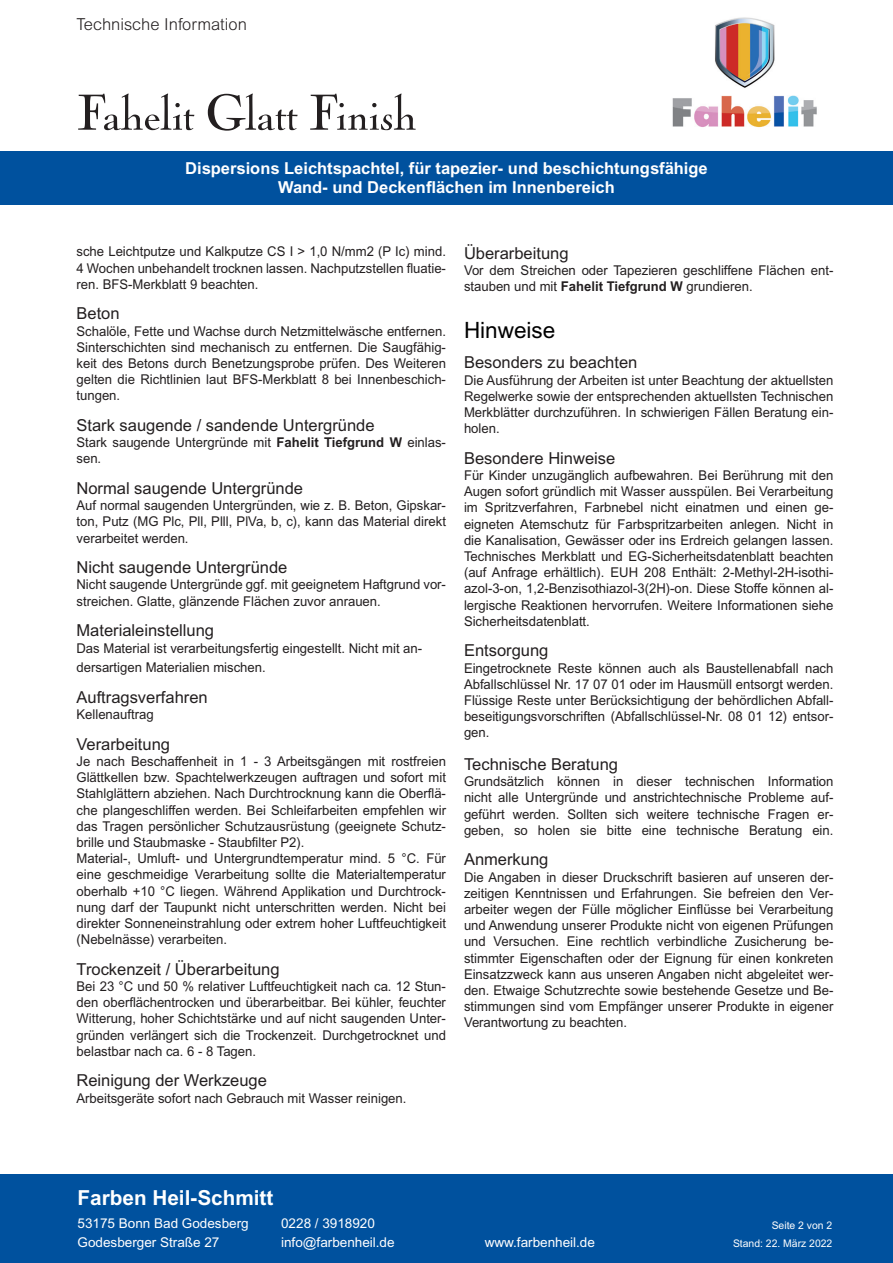
<style>
.page{position:relative;width:893px;height:1263px;background:#fff}
.page>*{position:absolute;margin:0;border:0;box-sizing:border-box;transform-origin:0 0}
.t1{font:52.5px "Nicolas Cochin EF";color:#231f20}
.t2{font:22.5px "Arial MT Std";color:#000}
.t3{font:700 20.7px "Arial MT Std";color:#fff}
.t4{font:16.5px "Arial MT Std";color:#231f20}
.t5{font:700 16.5px/19.8px "Arial MT Std";color:#fff;text-align:center}
.t6{font:300 16.5px "Arial MT Std";color:#231f20}
.t7{font:13.5px/16.2px "Arial MT Std";color:#231f20;text-align:justify}
.t8{font:13.5px/18.9px "Arial MT Std";color:#fff}
.t9{font:10.5px "Arial MT Std";color:#fff}
.s1{font-weight:700}
</style>
<div class="page">
<div style="left:0;top:151px;width:893px;height:53px;background:#00519e"></div>
<div style="left:0;top:1174px;width:893px;height:89px;background:#00519e"></div>
<img style="left:672px;top:17px;width:145px;height:111px">
<p class="t6" style="left:77px;top:15px;width:172px">Technische Information</p>
<h1 class="t1" style="left:77px;top:85px;width:341px">Fahelit Glatt Finish</h1>
<p class="t5" style="left:185px;top:158px;width:524px">Dispersions Leichtspachtel, für tapezier- und beschichtungsfähige<br>Wand- und Deckenflächen im Innenbereich</p>
<p class="t7" style="left:77px;top:244px;width:371px">sche Leichtputze und Kalkputze CS I &gt; 1,0 N/mm2 (P Ic) mind.<br>4 Wochen unbehandelt trocknen lassen. Nachputzstellen fluatie&shy;ren. BFS-Merkblatt 9 beachten.</p>
<p class="t4" style="left:77px;top:304px;width:45px">Beton</p>
<p class="t7" style="left:77px;top:323px;width:371px">Schalöle, Fette und Wachse durch Netzmittelwäsche entfernen.<br>Sinterschichten sind mechanisch zu entfernen. Die Saugfähig&shy;keit des Betons durch Benetzungsprobe prüfen. Des Weiteren gelten die Richtlinien laut BFS-Merkblatt 8 bei Innenbeschich&shy;tungen.</p>
<p class="t4" style="left:77px;top:416px;width:300px">Stark saugende / sandende Untergründe</p>
<p class="t7" style="left:77px;top:434px;width:371px">Stark saugende Untergründe mit <span class="s1">Fahelit Tiefgrund W</span> einlas&shy;sen.</p>
<p class="t4" style="left:77px;top:479px;width:228px">Normal saugende Untergründe</p>
<p class="t7" style="left:77px;top:497px;width:371px">Auf normal saugenden Untergründen, wie z. B. Beton, Gipskar&shy;ton, Putz (MG Plc, Pll, Plll, PlVa, b, c), kann das Material direkt verarbeitet werden.</p>
<p class="t4" style="left:77px;top:558px;width:212px">Nicht saugende Untergründe</p>
<p class="t7" style="left:77px;top:577px;width:371px">Nicht saugende Untergründe ggf. mit geeignetem Haftgrund vor&shy;streichen. Glatte, glänzende Flächen zuvor anrauen.</p>
<p class="t4" style="left:77px;top:621px;width:139px">Materialeinstellung</p>
<p class="t7" style="left:77px;top:638px;width:347px;line-height:19.8px">Das Material ist verarbeitungsfertig eingestellt. Nicht mit an&shy;dersartigen Materialien mischen.</p>
<p class="t4" style="left:77px;top:688px;width:133px">Auftragsverfahren</p>
<p class="t7" style="left:77px;top:706px;width:79px">Kellenauftrag</p>
<p class="t4" style="left:77px;top:734px;width:95px">Verarbeitung</p>
<p class="t7" style="left:77px;top:753px;width:371px;text-align:left">Je nach Beschaffenheit in 1 - 3 Arbeitsgängen mit rostfreien Glättkellen bzw. Spachtelwerkzeugen auftragen und sofort mit Stahlglättern abziehen. Nach Durchtrocknung kann die Oberflä&shy;che plangeschliffen werden. Bei Schleifarbeiten empfehlen wir das Tragen persönlicher Schutzausrüstung (geeignete Schutz&shy;brille und Staubmaske - Staubfilter P2).<br>Material-, Umluft- und Untergrundtemperatur mind. 5 °C. Für eine geschmeidige Verarbeitung sollte die Materialtemperatur oberhalb +10 °C liegen. Während Applikation und Durchtrock&shy;nung darf der Taupunkt nicht unterschritten werden. Nicht bei direkter Sonneneinstrahlung oder extrem hoher Luftfeuchtigkeit (Nebelnässe) verarbeiten.</p>
<p class="t4" style="left:77px;top:959px;width:204px">Trockenzeit / Überarbeitung</p>
<p class="t7" style="left:77px;top:978px;width:371px">Bei 23 °C und 50 % relativer Luftfeuchtigkeit nach ca. 12 Stun&shy;den oberflächentrocken und überarbeitbar. Bei kühler, feuchter Witterung, hoher Schichtstärke und auf nicht saugenden Unter&shy;gründen verlängert sich die Trockenzeit. Durchgetrocknet und belastbar nach ca. 6 - 8 Tagen.</p>
<p class="t4" style="left:77px;top:1071px;width:192px">Reinigung der Werkzeuge</p>
<p class="t7" style="left:77px;top:1090px;width:331px">Arbeitsgeräte sofort nach Gebrauch mit Wasser reinigen.</p>
<p class="t4" style="left:464px;top:243px;width:106px">Überarbeitung</p>
<p class="t7" style="left:464px;top:262px;width:371px">Vor dem Streichen oder Tapezieren geschliffene Flächen ent&shy;stauben und mit <span class="s1">Fahelit Tiefgrund W</span> grundieren.</p>
<h2 class="t2" style="left:464px;top:317px;width:93px">Hinweise</h2>
<p class="t4" style="left:464px;top:353px;width:175px">Besonders zu beachten</p>
<p class="t7" style="left:464px;top:372px;width:371px">Die Ausführung der Arbeiten ist unter Beachtung der aktuellsten Regelwerke sowie der entsprechenden aktuellsten Technischen Merkblätter durchzuführen. In schwierigen Fällen Beratung ein&shy;holen.</p>
<p class="t4" style="left:464px;top:449px;width:153px">Besondere Hinweise</p>
<p class="t7" style="left:464px;top:467px;width:371px">Für Kinder unzugänglich aufbewahren. Bei Berührung mit den Augen sofort gründlich mit Wasser ausspülen. Bei Verarbeitung im Spritzverfahren, Farbnebel nicht einatmen und einen ge&shy;eigneten Atemschutz für Farbspritzarbeiten anlegen. Nicht in die Kanalisation, Gewässer oder ins Erdreich gelangen lassen.<br>Technisches Merkblatt und EG-Sicherheitsdatenblatt beachten (auf Anfrage erhältlich). EUH 208 Enthält: 2-Methyl-2H-isothi&shy;azol-3-on, 1,2-Benzisothiazol-3(2H)-on. Diese Stoffe können al&shy;lergische Reaktionen hervorrufen. Weitere Informationen siehe Sicherheitsdatenblatt.</p>
<p class="t4" style="left:464px;top:641px;width:86px">Entsorgung</p>
<p class="t7" style="left:464px;top:660px;width:371px">Eingetrocknete Reste können auch als Baustellenabfall nach Abfallschlüssel Nr. 17 07 01 oder im Hausmüll entsorgt werden.<br>Flüssige Reste unter Berücksichtigung der behördlichen Abfall&shy;beseitigungsvorschriften (Abfallschlüssel-Nr. 08 01 12) entsor&shy;gen.</p>
<p class="t4" style="left:464px;top:755px;width:156px">Technische Beratung</p>
<p class="t7" style="left:464px;top:773px;width:371px">Grundsätzlich können in dieser technischen Information nicht alle Untergründe und anstrichtechnische Probleme auf&shy;geführt werden. Sollten sich weitere technische Fragen er&shy;geben, so holen sie bitte eine technische Beratung ein.</p>
<p class="t4" style="left:464px;top:850px;width:86px">Anmerkung</p>
<p class="t7" style="left:464px;top:869px;width:371px">Die Angaben in dieser Druckschrift basieren auf unseren der&shy;zeitigen Kenntnissen und Erfahrungen. Sie befreien den Ver&shy;arbeiter wegen der Fülle möglicher Einflüsse bei Verarbeitung und Anwendung unserer Produkte nicht von eigenen Prüfungen und Versuchen. Eine rechtlich verbindliche Zusicherung be&shy;stimmter Eigenschaften oder der Eignung für einen konkreten Einsatzzweck kann aus unseren Angaben nicht abgeleitet wer&shy;den. Etwaige Schutzrechte sowie bestehende Gesetze und Be&shy;stimmungen sind vom Empfänger unserer Produkte in eigener Verantwortung zu beachten.</p>
<h3 class="t3" style="left:78px;top:1185px;width:197px">Farben Heil-Schmitt</h3>
<p class="t8" style="left:78px;top:1213px;width:173px">53175 Bonn Bad Godesberg<br>Godesberger Straße 27</p>
<p class="t8" style="left:281px;top:1213px;width:115px">0228 / 3918920 info@farbenheil.de</p>
<p class="t9" style="left:772px;top:1219px;width:62px">Seite 2 von 2</p>
<p class="t8" style="left:485px;top:1232px;width:112px">www.farbenheil.de</p>
<p class="t9" style="left:733px;top:1237px;width:101px">Stand: 22. März 2022</p>
</div>
